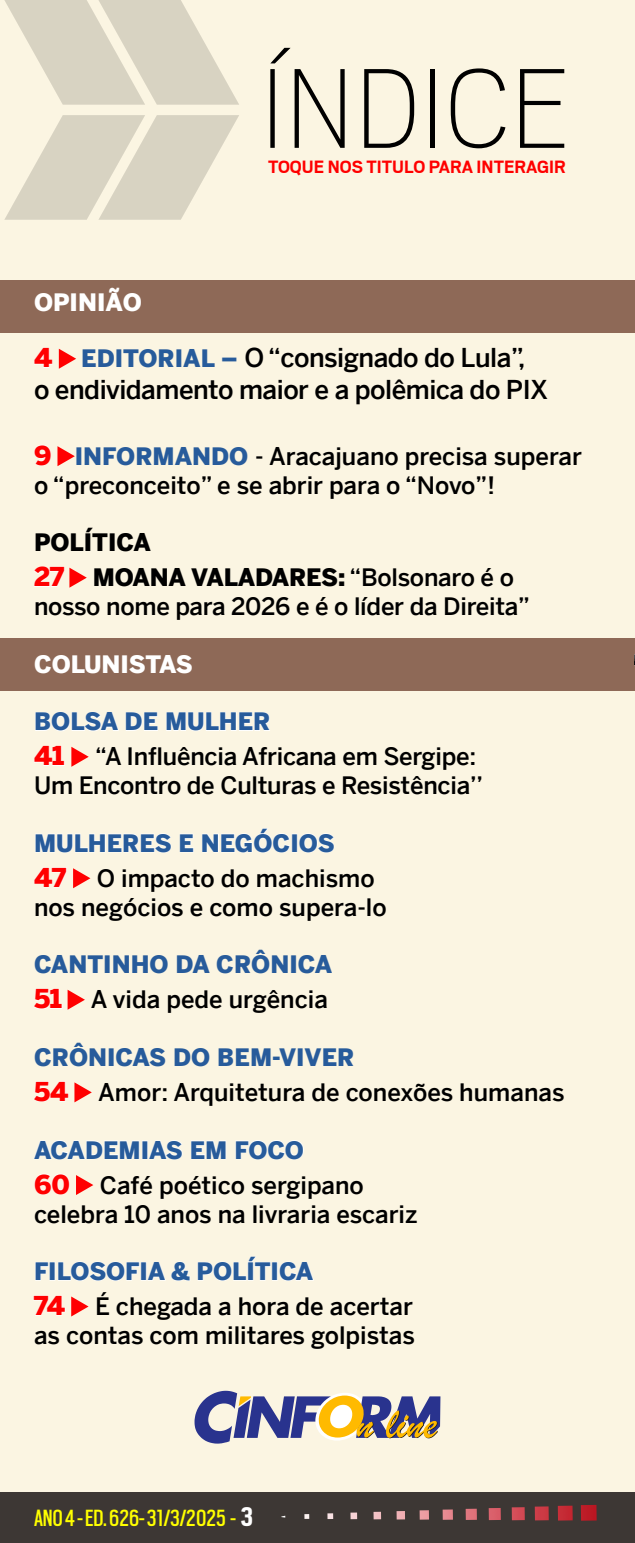
<style>
.page{position:relative;width:635px;height:1543px;background:#fff}
.page>*{position:absolute;margin:0;border:0;box-sizing:border-box;transform-origin:0 0}
.t1{font:100 125.7px "Scout";color:#000}
.t2{font:500 26px/31.2px "Benton Sans";letter-spacing:-.02em;color:#000}
.t3{font:26px "Scout Cond";color:#ff0}
.t4{font:500 24px/35px "Benton Sans";color:#000}
.t5{font:900 24px/35px "Benton Sans";letter-spacing:-.01em;color:#000}
.t6{font:900 24px/35px "Benton Sans";color:#275b9b}
.t7{font:900 24px "Benton Sans";color:#fff}
.t8{font:700 19.8px "Scout";color:#f00}
.s1{font-weight:900;color:#fff}
.s2{font-weight:900;font-size:24px;color:#275b9b}
.s3{font-weight:900;font-size:26px;color:#fff}
.s4{font-weight:900;color:#275b9b}
.s5{font-size:26px;color:#fff}
.s6{font-weight:500}
.s7{font-weight:500;color:#000}
.s8{font-weight:700;font-size:30px;color:#fff}
</style>
<div class="page">
<div style="left:0;top:0;width:635px;height:1542px;background:#fbf5e2"></div>
<div style="left:0;top:1492px;width:635px;height:50px;background:#3d3734"></div>
<img style="left:581px;top:1505px;width:16px;height:15px">
<img style="left:558px;top:1505px;width:15px;height:15px">
<img style="left:535px;top:1506px;width:14px;height:13px">
<svg style="left:512px;top:1507px;width:13px;height:12px"></svg>
<svg style="left:489px;top:1508px;width:12px;height:11px"></svg>
<svg style="left:466px;top:1508px;width:11px;height:11px"></svg>
<svg style="left:443px;top:1509px;width:10px;height:10px"></svg>
<svg style="left:420px;top:1510px;width:9px;height:9px"></svg>
<svg style="left:397px;top:1511px;width:8px;height:8px"></svg>
<svg style="left:374px;top:1511px;width:7px;height:7px"></svg>
<svg style="left:350px;top:1512px;width:7px;height:6px"></svg>
<svg style="left:327px;top:1513px;width:6px;height:5px"></svg>
<svg style="left:304px;top:1514px;width:5px;height:4px"></svg>
<svg style="left:59px;top:349px;width:17px;height:20px"></svg>
<svg style="left:57px;top:446px;width:18px;height:20px"></svg>
<svg style="left:69px;top:567px;width:18px;height:20px"></svg>
<svg style="left:71px;top:746px;width:18px;height:20px"></svg>
<svg style="left:73px;top:868px;width:17px;height:20px"></svg>
<svg style="left:68px;top:990px;width:17px;height:19px"></svg>
<svg style="left:74px;top:1082px;width:18px;height:20px"></svg>
<svg style="left:76px;top:1175px;width:17px;height:19px"></svg>
<svg style="left:71px;top:1296px;width:18px;height:20px"></svg>
<div style="left:0;top:280px;width:635px;height:53px;background:#8e6957"></div>
<div style="left:0;top:638px;width:635px;height:53px;background:#8e6957"></div>
<svg style="left:195px;top:1390px;width:245px;height:53px"></svg>
<svg style="left:4px;top:115px;width:235px;height:105px"></svg>
<svg style="left:4px;top:0;width:235px;height:105px"></svg>
<img style="left:634px;top:654px;width:1px;height:12px">
<p class="t7" style="left:34px;top:288px;width:110px">OPINIÃO</p>
<h1 class="t1" style="left:260px;top:27px;width:314px">ÍNDICE</h1>
<p class="t8" style="left:268px;top:158px;width:299px">TOQUE NOS TITULO PARA INTERAGIR</p>
<p class="t2" style="left:34px;top:342px;width:516px"><span class="s1">4</span> <span class="s2">EDITORIAL –</span> O “consignado do Lula”,<br>o endividamento maior e a polêmica do PIX</p>
<p class="t4" style="left:34px;top:441px;width:549px;line-height:28.8px"><span class="s3">9</span> <span class="s4">INFORMANDO</span> - Aracajuano precisa superar o “preconceito” e se abrir para o “Novo”!</p>
<p class="t5" style="left:34px;top:524px;width:481px">POLÍTICA<br><span class="s5">27</span> MOANA VALADARES: <span class="s6">“Bolsonaro é o</span></p>
<p class="t4" style="left:34px;top:588px;width:497px">nosso nome para 2026 e é o líder da Direita”</p>
<p class="t7" style="left:34px;top:650px;width:160px">COLUNISTAS</p>
<p class="t4" style="left:34px;top:703px;width:444px"><span class="s1">BOLSA DE MULHER<br></span><span class="s3">41</span> “A Influência Africana em Sergipe:</p>
<p class="t4" style="left:34px;top:767px;width:451px">Um Encontro de Culturas e Resistência’’</p>
<p class="t4" style="left:34px;top:825px;width:342px"><span class="s1">MULHERES E NEGÓCIOS<br></span><span class="s3">47</span> O impacto do machismo</p>
<p class="t4" style="left:34px;top:889px;width:354px">nos negócios e como supera-lo</p>
<p class="t6" style="left:34px;top:946px;width:300px">CANTINHO DA CRÔNICA<br><span class="s5">51</span> <span class="s7">A vida pede urgência</span></p>
<p class="t4" style="left:34px;top:1039px;width:532px"><span class="s4">CRÔNICAS DO BEM-VIVER<br></span><span class="s3">54</span> Amor: Arquitetura de conexões humanas</p>
<p class="t4" style="left:34px;top:1131px;width:331px"><span class="s1">ACADEMIAS EM FOCO<br></span><span class="s3">60</span> Café poético sergipano</p>
<p class="t4" style="left:34px;top:1195px;width:385px">celebra 10 anos na livraria escariz</p>
<p class="t4" style="left:34px;top:1253px;width:380px"><span class="s1">FILOSOFIA &amp; POLÍTICA<br></span><span class="s3">74</span> É chegada a hora de acertar</p>
<p class="t4" style="left:34px;top:1317px;width:382px">as contas com militares golpistas</p>
<p class="t3" style="left:34px;top:1500px;width:220px">ANO 4 - ED. 626- 31/3/2025 - <span class="s8">3</span></p>
</div>
